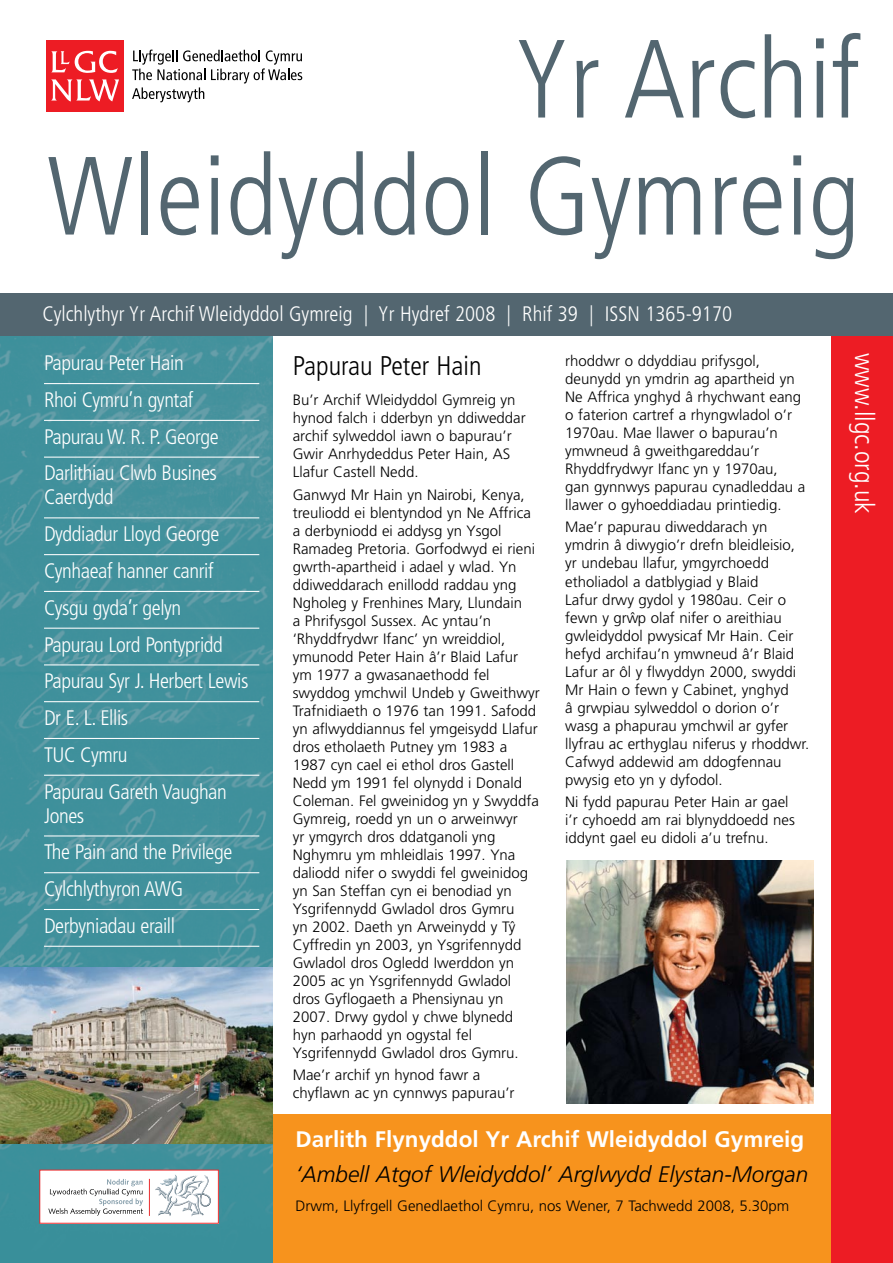
<style>
.page{position:relative;width:893px;height:1263px;background:#fff}
.page>*{position:absolute;margin:0;border:0;box-sizing:border-box;transform-origin:0 0}
.t1{font:300 condensed 111px/117px "Frutiger";color:#536670;text-align:right}
.t2{font:300 condensed 27px "Frutiger";color:#000}
.t3{font:300 condensed 27px "Frutiger";color:#fff}
.t4{font:italic 300 22.5px "Frutiger";color:#000}
.t5{font:700 22.5px "Frutiger";color:#fff}
.t6{font:300 condensed 21px/36.8px "Frutiger";letter-spacing:-.02em;color:#fff}
.t7{font:300 condensed 21px "Frutiger";color:#fff}
.t8{font:300 15px/18px "Frutiger";color:#000}
</style>
<div class="page">
<div style="left:258px;top:1114px;width:605px;height:149px;background:#f7931d"></div>
<div style="left:831px;top:336px;width:62px;height:927px;background:#ed1c24"></div>
<img style="left:0;top:336px;width:272px;height:927px">
<div style="left:0;top:293px;width:893px;height:43px;background:#536670"></div>
<hr style="left:44px;top:383px;width:215px;height:1px;background:#fff">
<hr style="left:44px;top:420px;width:215px;height:1px;background:#fff">
<hr style="left:44px;top:457px;width:215px;height:1px;background:#fff">
<hr style="left:44px;top:517px;width:215px;height:1px;background:#fff">
<hr style="left:44px;top:554px;width:215px;height:1px;background:#fff">
<hr style="left:44px;top:591px;width:215px;height:1px;background:#fff">
<hr style="left:44px;top:628px;width:215px;height:1px;background:#fff">
<hr style="left:44px;top:664px;width:215px;height:1px;background:#fff">
<hr style="left:44px;top:701px;width:215px;height:1px;background:#fff">
<hr style="left:44px;top:738px;width:215px;height:1px;background:#fff">
<hr style="left:44px;top:775px;width:215px;height:1px;background:#fff">
<hr style="left:44px;top:835px;width:215px;height:1px;background:#fff">
<hr style="left:44px;top:872px;width:215px;height:1px;background:#fff">
<hr style="left:44px;top:909px;width:215px;height:1px;background:#fff">
<hr style="left:44px;top:946px;width:215px;height:1px;background:#fff">
<div style="left:46px;top:41px;width:77px;height:71px;background:#ed1c24"></div>
<svg style="left:51px;top:51px;width:67px;height:22px"></svg>
<svg style="left:51px;top:79px;width:68px;height:23px"></svg>
<svg style="left:132px;top:50px;width:170px;height:52px"></svg>
<img style="left:567px;top:860px;width:247px;height:243px">
<img style="left:0;top:967px;width:272px;height:177px">
<div style="left:40px;top:1170px;width:178px;height:53px;background:#fff"></div>
<svg style="left:48px;top:1179px;width:95px;height:36px"></svg>
<hr style="left:149px;top:1179px;width:1px;height:37px;background:#ea2d2e">
<svg style="left:155px;top:1175px;width:56px;height:41px"></svg>
<h1 class="t1" style="left:47px;top:22px;width:814px">Yr Archif<br>Wleidyddol Gymreig</h1>
<h3 class="t7" style="left:43px;top:302px;width:691px">Cylchlythyr Yr Archif Wleidyddol Gymreig | Yr Hydref 2008 | Rhif 39 | ISSN 1365-9170</h3>
<h3 class="t6" style="left:44px;top:345px;width:176px">Papurau Peter Hain<br>Rhoi Cymru’n gyntaf<br>Papurau W. R. P. George<br>Darlithiau Clwb Busines</h3>
<h3 class="t6" style="left:44px;top:479px;width:206px">Caerdydd<br>Dyddiadur Lloyd George<br>Cynhaeaf hanner canrif<br>Cysgu gyda’r gelyn<br>Papurau Lord Pontypridd<br>Papurau Syr J. Herbert Lewis<br>Dr E. L. Ellis<br>TUC Cymru<br>Papurau Gareth Vaughan</h3>
<h3 class="t6" style="left:44px;top:797px;width:190px">Jones<br>The Pain and the Privilege<br>Cylchlythyron AWG<br>Derbyniadau eraill</h3>
<h2 class="t2" style="left:293px;top:350px;width:190px">Papurau Peter Hain</h2>
<p class="t8" style="left:293px;top:391px;width:234px">Bu’r Archif Wleidyddol Gymreig yn hynod falch i dderbyn yn ddiweddar archif sylweddol iawn o bapurau’r<br>Gwir Anrhydeddus Peter Hain, AS<br>Llafur Castell Nedd.</p>
<p class="t8" style="left:293px;top:485px;width:248px">Ganwyd Mr Hain yn Nairobi, Kenya, treuliodd ei blentyndod yn Ne Affrica a derbyniodd ei addysg yn Ysgol Ramadeg Pretoria. Gorfodwyd ei rieni gwrth-apartheid i adael y wlad. Yn ddiweddarach enillodd raddau yng Ngholeg y Frenhines Mary, Llundain<br>a Phrifysgol Sussex. Ac yntau’n ‘Rhyddfrydwr Ifanc’ yn wreiddiol, ymunodd Peter Hain â’r Blaid Lafur ym 1977 a gwasanaethodd fel swyddog ymchwil Undeb y Gweithwyr Trafnidiaeth o 1976 tan 1991. Safodd yn aflwyddiannus fel ymgeisydd Llafur dros etholaeth Putney ym 1983 a 1987 cyn cael ei ethol dros Gastell Nedd ym 1991 fel olynydd i Donald Coleman. Fel gweinidog yn y Swyddfa Gymreig, roedd yn un o arweinwyr<br>yr ymgyrch dros ddatganoli yng Nghymru ym mhleidlais 1997. Yna daliodd nifer o swyddi fel gweinidog yn San Steffan cyn ei benodiad yn Ysgrifennydd Gwladol dros Gymru<br>yn 2002. Daeth yn Arweinydd y Tyˆ Cyffredin yn 2003, yn Ysgrifennydd Gwladol dros Ogledd Iwerddon yn 2005 ac yn Ysgrifennydd Gwladol dros Gyflogaeth a Phensiynau yn 2007. Drwy gydol y chwe blynedd hyn parhaodd yn ogystal fel Ysgrifennydd Gwladol dros Gymru.</p>
<p class="t8" style="left:293px;top:1066px;width:223px">Mae’r archif yn hynod fawr a chyflawn ac yn cynnwys papurau’r</p>
<p class="t8" style="left:565px;top:352px;width:242px">rhoddwr o ddyddiau prifysgol, deunydd yn ymdrin ag apartheid yn<br>Ne Affrica ynghyd â rhychwant eang o faterion cartref a rhyngwladol o’r<br>1970au. Mae llawer o bapurau’n ymwneud â gweithgareddau’r<br>Rhyddfrydwyr Ifanc yn y 1970au, gan gynnwys papurau cynadleddau a llawer o gyhoeddiadau printiedig.</p>
<p class="t8" style="left:565px;top:518px;width:246px">Mae’r papurau diweddarach yn ymdrin â diwygio’r drefn bleidleisio, yr undebau llafur, ymgyrchoedd etholiadol a datblygiad y Blaid<br>Lafur drwy gydol y 1980au. Ceir o fewn y grwˆ p olaf nifer o areithiau gwleidyddol pwysicaf Mr Hain. Ceir hefyd archifau’n ymwneud â’r Blaid<br>Lafur ar ôl y flwyddyn 2000, swyddi<br>Mr Hain o fewn y Cabinet, ynghyd<br>â grwpiau sylweddol o dorion o’r wasg a phapurau ymchwil ar gyfer llyfrau ac erthyglau niferus y rhoddwr.<br>Cafwyd addewid am ddogfennau pwysig eto yn y dyfodol.</p>
<p class="t8" style="left:565px;top:792px;width:231px">Ni fydd papurau Peter Hain ar gael i’r cyhoedd am rai blynyddoedd nes iddynt gael eu didoli a’u trefnu.</p>
<h3 class="t5" style="left:296px;top:1126px;width:510px">Darlith Flynyddol Yr Archif Wleidyddol Gymreig</h3>
<h3 class="t4" style="left:296px;top:1162px;width:514px">‘Ambell Atgof Wleidyddol’ Arglwydd Elystan-Morgan</h3>
<p class="t8" style="left:296px;top:1197px;width:495px">Drwm, Llyfrgell Genedlaethol Cymru, nos Wener, 7 Tachwedd 2008, 5.30pm</p>
<h2 class="t3" style="left:880px;top:353px;width:162px;rotate:90deg">www.llgc.org.uk</h2>
</div>
